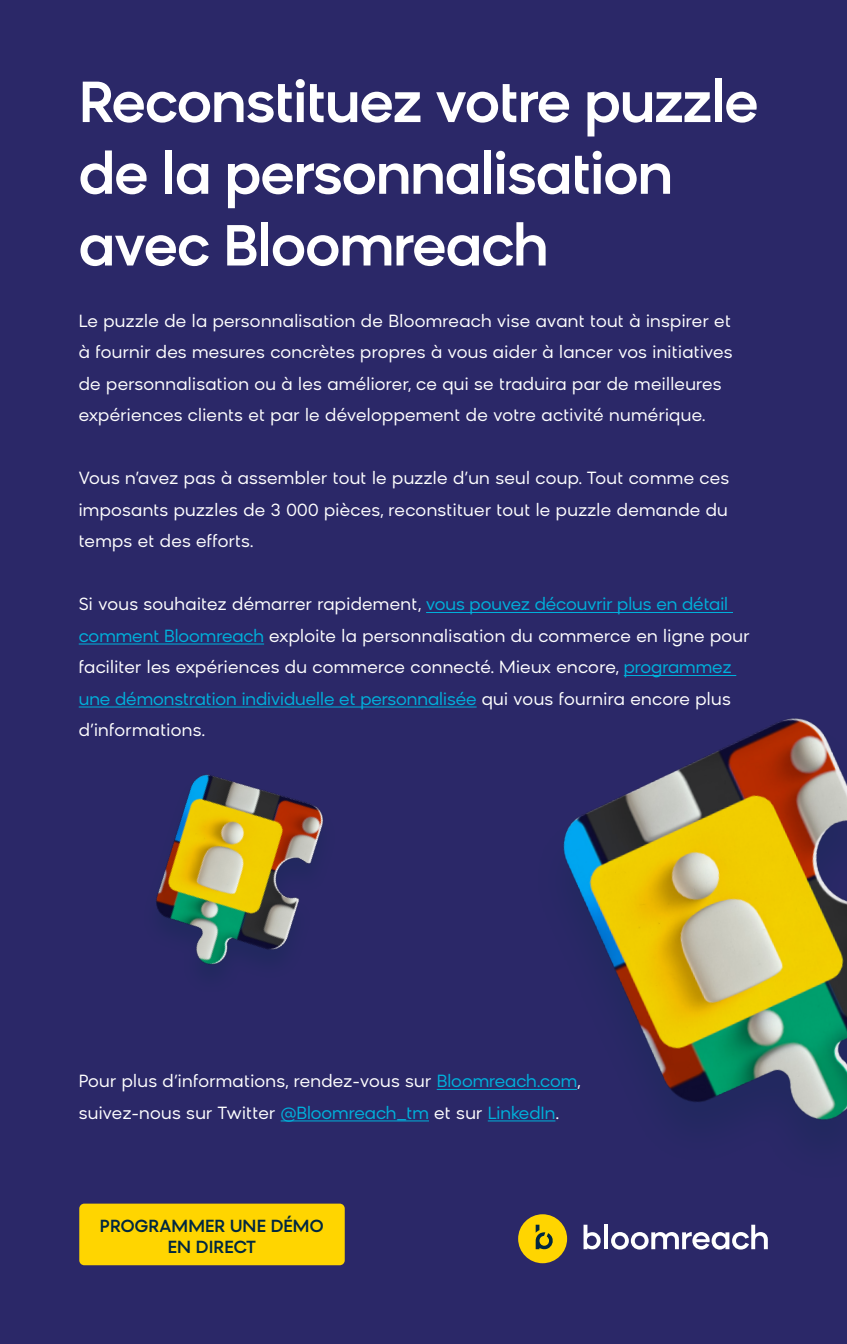
<style>
.page{position:relative;width:847px;height:1344px;background:#fff}
.page>*{position:absolute;margin:0;border:0;box-sizing:border-box;transform-origin:0 0}
.t1{font:500 57.75px/71.8px "Bloomreach Sans";letter-spacing:-.01em;color:#fff}
.t2{font:17.5px/31.5px "Bloomreach Sans";letter-spacing:.02em;color:#fff}
.t3{font:500 17.5px/21px "Bloomreach Sans";letter-spacing:.01em;color:#002840;text-align:center}
.s1{color:#00b1db}
</style>
<div class="page">
<div style="left:1px;top:0;width:846px;height:1344px;background:#2b2868"></div>
<hr style="left:426px;top:612px;width:307px;height:1px;background:#00b1db">
<hr style="left:79px;top:644px;width:185px;height:1px;background:#00b1db">
<hr style="left:624px;top:675px;width:112px;height:1px;background:#00b1db">
<hr style="left:79px;top:707px;width:398px;height:1px;background:#00b1db">
<hr style="left:437px;top:1089px;width:140px;height:1px;background:#00b1db">
<hr style="left:281px;top:1121px;width:148px;height:1px;background:#00b1db">
<hr style="left:488px;top:1121px;width:67px;height:1px;background:#00b1db">
<hr style="left:604px;top:1225px;width:4px;height:24px;background:#fff">
<svg style="left:611px;top:1225px;width:157px;height:25px"></svg>
<svg style="left:584px;top:1225px;width:17px;height:24px"></svg>
<div style="left:518px;top:1214px;width:49px;height:49px;background:#ffd500;border-radius:50%"></div>
<svg style="left:536px;top:1225px;width:17px;height:24px"></svg>
<div style="left:79px;top:1204px;width:266px;height:61px;background:#ffd500;border-radius:5px"></div>
<img style="left:156px;top:774px;width:167px;height:191px">
<div style="left:533px;top:721px;width:314px;height:463px;background:#2b2868"></div>
<img style="left:536px;top:718px;width:311px;height:404px">
<h1 class="t1" style="left:79px;top:66px;width:681px">Reconstituez votre puzzle de la personnalisation avec Bloomreach</h1>
<p class="t2" style="left:79px;top:305px;width:655px">Le puzzle de la personnalisation de Bloomreach vise avant tout à inspirer et à fournir des mesures concrètes propres à vous aider à lancer vos initiatives de personnalisation ou à les améliorer, ce qui se traduira par de meilleures expériences clients et par le développement de votre activité numérique.</p>
<p class="t2" style="left:79px;top:462px;width:652px;text-align:justify">Vous n’avez pas à assembler tout le puzzle d’un seul coup. Tout comme ces imposants puzzles de 3 000 pièces, reconstituer tout le puzzle demande du temps et des efforts.</p>
<p class="t2" style="left:79px;top:588px;width:672px">Si vous souhaitez démarrer rapidement, <span class="s1">vous pouvez découvrir plus en détail comment Bloomreach</span> exploite la personnalisation du commerce en ligne pour faciliter les expériences du commerce connecté. Mieux encore, <span class="s1">programmez une démonstration individuelle et personnalisée</span> qui vous fournira encore plus d’informations.</p>
<p class="t2" style="left:79px;top:1065px;width:504px">Pour plus d’informations, rendez-vous sur <span class="s1">Bloomreach.com</span>, suivez-nous sur Twitter <span class="s1">@Bloomreach_tm</span> et sur <span class="s1">LinkedIn</span>.</p>
<p class="t3" style="left:100px;top:1215px;width:225px">PROGRAMMER UNE DÉMO<br>EN DIRECT</p>
</div>
